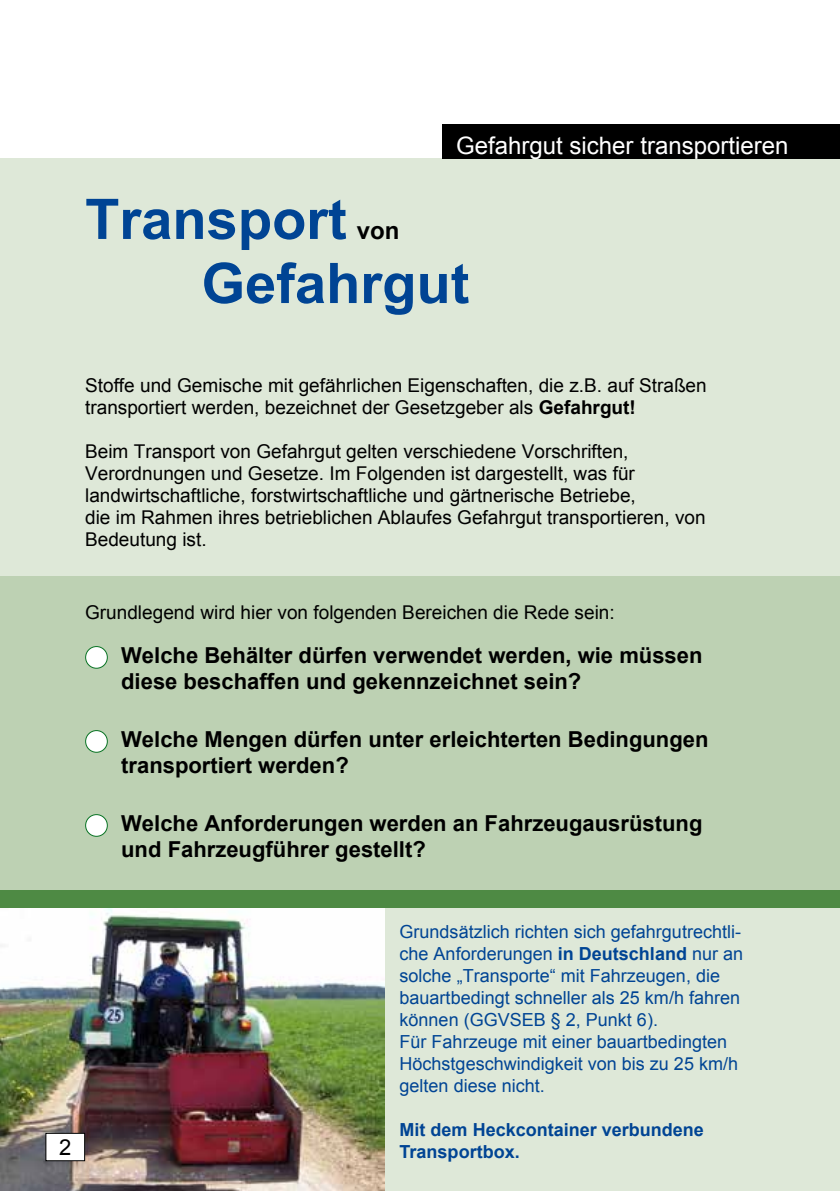
<style>
.page{position:relative;width:840px;height:1191px;background:#fff}
.page>*{position:absolute;margin:0;border:0;box-sizing:border-box;transform-origin:0 0}
.t1{font:700 56px "Arial";color:#004494}
.t2{font:24px "Arial";color:#fff}
.t3{font:700 24px "Arial";color:#000}
.t4{font:700 22px/26px "Arial";color:#000}
.t5{font:22px "Arial";color:#000}
.t6{font:19px/22px "Arial";color:#000}
.t7{font:18px/22px "Arial";color:#004494}
.t8{font:700 18px/22px "Arial";color:#004494}
.s1{font-weight:700}
</style>
<div class="page">
<div style="left:0;top:159px;width:839px;height:1032px;background:#dee8d8"></div>
<img style="left:0;top:907px;width:384px;height:284px">
<div style="left:0;top:576px;width:839px;height:314px;background:#bdd1b3"></div>
<div style="left:442px;top:125px;width:397px;height:34px;background:#000"></div>
<div style="left:46px;top:1133px;width:39px;height:27px;background:#fff"></div>
<div style="left:45px;top:1132px;width:40px;height:29px;border:1px solid #000"></div>
<div style="left:0;top:890px;width:839px;height:17px;background:#4e8a44"></div>
<div style="left:86px;top:646px;width:21px;height:22px;background:#fff;border-radius:50%"></div>
<div style="left:85px;top:646px;width:23px;height:22px;border:1px solid #087323;border-radius:50%"></div>
<div style="left:86px;top:730px;width:21px;height:22px;background:#fff;border-radius:50%"></div>
<div style="left:85px;top:730px;width:23px;height:22px;border:1px solid #087323;border-radius:50%"></div>
<div style="left:86px;top:814px;width:21px;height:22px;background:#fff;border-radius:50%"></div>
<div style="left:85px;top:814px;width:23px;height:22px;border:1px solid #087323;border-radius:50%"></div>
<h1 class="t1" style="left:85px;top:180px;width:263px">Transport</h1>
<p class="t3" style="left:356px;top:214px;width:44px">von</p>
<p class="t2" style="left:456px;top:129px;width:334px">Gefahrgut sicher transportieren</p>
<h1 class="t1" style="left:201px;top:244px;width:269px">Gefahrgut</h1>
<p class="t6" style="left:85px;top:374px;width:622px">Stoffe und Gemische mit gefährlichen Eigenschaften, die z.B. auf Straßen transportiert werden, bezeichnet der Gesetzgeber als <span class="s1">Gefahrgut!</span></p>
<p class="t6" style="left:85px;top:440px;width:621px">Beim Transport von Gefahrgut gelten verschiedene Vorschriften, Verordnungen und Gesetze. Im Folgenden ist dargestellt, was für landwirtschaftliche, forstwirtschaftliche und gärtnerische Betriebe,<br>die im Rahmen ihres betrieblichen Ablaufes Gefahrgut transportieren, von Bedeutung ist.</p>
<p class="t6" style="left:85px;top:601px;width:531px">Grundlegend wird hier von folgenden Bereichen die Rede sein:</p>
<p class="t4" style="left:121px;top:642px;width:582px">Welche Behälter dürfen verwendet werden, wie müssen diese beschaffen und gekennzeichnet sein?</p>
<p class="t4" style="left:121px;top:726px;width:588px">Welche Mengen dürfen unter erleichterten Bedingungen transportiert werden?</p>
<p class="t4" style="left:121px;top:810px;width:582px">Welche Anforderungen werden an Fahrzeugausrüstung und Fahrzeugführer gestellt?</p>
<p class="t5" style="left:59px;top:1132px;width:14px">2</p>
<p class="t7" style="left:399px;top:920px;width:345px">Grundsätzlich richten sich gefahrgutrechtli&shy;che Anforderungen <span class="s1">in Deutschland</span> nur an solche „Transporte“ mit Fahrzeugen, die bauartbedingt schneller als 25 km/h fahren können (GGVSEB § 2, Punkt 6).<br>Für Fahrzeuge mit einer bauartbedingten Höchstgeschwindigkeit von bis zu 25 km/h gelten diese nicht.</p>
<p class="t8" style="left:399px;top:1118px;width:306px">Mit dem Heckcontainer verbundene<br>Transportbox.</p>
</div>
